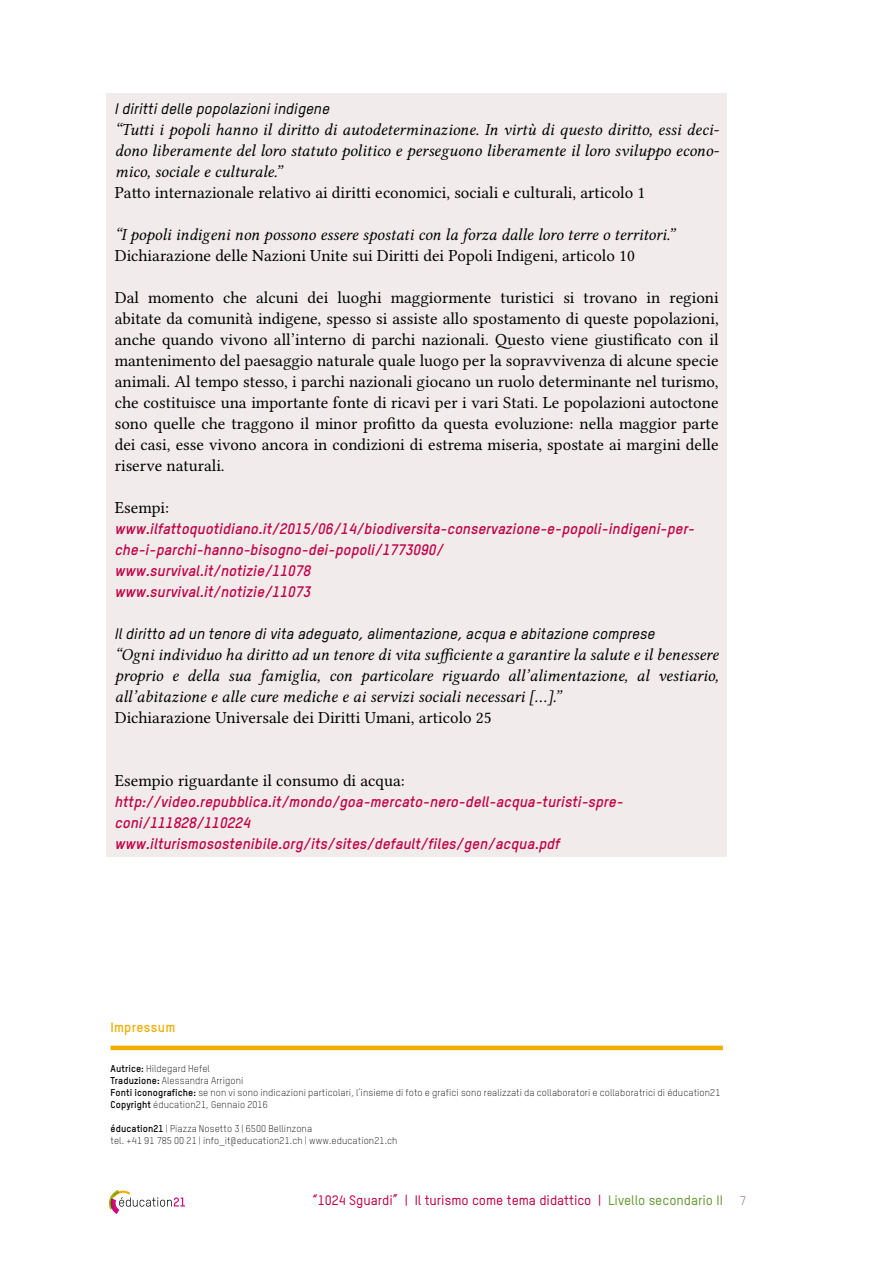
<style>
.page{position:relative;width:893px;height:1263px;background:#fff}
.page>*{position:absolute;margin:0;border:0;box-sizing:border-box;transform-origin:0 0}
.t1{font:16.95px/21px "Lin Libertine O";color:#000;text-align:justify}
.t2{font:16.95px/21px "Lin Libertine OI";color:#000;text-align:justify}
.t3{font:italic 700 15px/21px "TSTARPRO";color:#c10044}
.t4{font:italic 500 15px "TSTARPRO";color:#000}
.t5{font:500 13.5px "TSTARPRO";color:#c10044}
.t6{font:700 13.5px "TSTARPRO";letter-spacing:.02em;color:#f1ae00}
.t7{font:300 12px "TSTARPRO";color:#76415d}
.t8{font:300 9.75px/12px "TSTARPRO";letter-spacing:.01em;color:#000}
.s1{font-weight:700}
.s2{color:#659933}
</style>
<div class="page">
<svg style="left:109px;top:1190px;width:76px;height:24px"></svg>
<div style="left:106px;top:94px;width:621px;height:763px;background:#f1ebec"></div>
<hr style="left:111px;top:1046px;width:612px;height:4px;background:#f1ae00">
<p class="t4" style="left:115px;top:99px;width:216px">I diritti delle popolazioni indigene</p>
<p class="t2" style="left:115px;top:119px;width:606px">“Tutti i popoli hanno il diritto di autodeterminazione. In virtù di questo diritto, essi deci&shy;dono liberamente del loro statuto politico e perseguono liberamente il loro sviluppo econo&shy;mico, sociale e culturale.”</p>
<p class="t1" style="left:115px;top:180px;width:532px">Patto internazionale relativo ai diritti economici, sociali e culturali, articolo 1</p>
<p class="t2" style="left:115px;top:224px;width:561px">“I popoli indigeni non possono essere spostati con la forza dalle loro terre o territori.”</p>
<p class="t1" style="left:115px;top:243px;width:522px">Dichiarazione delle Nazioni Unite sui Diritti dei Popoli Indigeni, articolo 10</p>
<p class="t1" style="left:115px;top:285px;width:605px">Dal momento che alcuni dei luoghi maggiormente turistici si trovano in regioni abitate da comunità indigene, spesso si assiste allo spostamento di queste popolazioni, anche quando vivono all’interno di parchi nazionali. Questo viene giustificato con il mantenimento del paesaggio naturale quale luogo per la sopravvivenza di alcune specie animali. Al tempo stesso, i parchi nazionali giocano un ruolo determinante nel turismo, che costituisce una importante fonte di ricavi per i vari Stati. Le popolazioni autoctone sono quelle che traggono il minor profitto da questa evoluzione: nella maggior parte dei casi, esse vivono ancora in condizioni di estrema miseria, spostate ai margini delle riserve naturali.</p>
<p class="t1" style="left:115px;top:495px;width:56px">Esempi:</p>
<p class="t3" style="left:115px;top:517px;width:581px">www.ilfattoquotidiano.it/2015/06/14/biodiversita-conservazione-e-popoli-indigeni-per&shy;che-i-parchi-hanno-bisogno-dei-popoli/1773090/<br>www.survival.it/notizie/11078<br>www.survival.it/notizie/11073</p>
<p class="t4" style="left:115px;top:624px;width:542px">Il diritto ad un tenore di vita adeguato, alimentazione, acqua e abitazione comprese</p>
<p class="t2" style="left:115px;top:644px;width:605px">“Ogni individuo ha diritto ad un tenore di vita sufficiente a garantire la salute e il benessere proprio e della sua famiglia, con particolare riguardo all’alimentazione, al vestiario, all’abitazione e alle cure mediche e ai servizi sociali necessari [...].”</p>
<p class="t1" style="left:115px;top:705px;width:378px">Dichiarazione Universale dei Diritti Umani, articolo 25</p>
<p class="t1" style="left:115px;top:768px;width:291px">Esempio riguardante il consumo di acqua:</p>
<p class="t3" style="left:115px;top:790px;width:510px">http://video.repubblica.it/mondo/goa-mercato-nero-dell-acqua-turisti-spre&shy;coni/111828/110224 www.ilturismosostenibile.org/its/sites/default/files/gen/acqua.pdf</p>
<p class="t6" style="left:111px;top:1019px;width:66px">Impressum</p>
<p class="t8" style="left:111px;top:1062px;width:611px"><span class="s1">Autrice:</span> Hildegard Hefel<br><span class="s1">Traduzione:</span> Alessandra Arrigoni<br><span class="s1">Fonti iconografiche:</span> se non vi sono indicazioni particolari, l’insieme di foto e grafici sono realizzati da collaboratori e collaboratrici di éducation21<br><span class="s1">Copyright</span> éducation21, Gennaio 2016</p>
<p class="t8" style="left:111px;top:1122px;width:289px"><span class="s1">éducation21</span> | Piazza Nosetto 3 | 6500 Bellinzona<br>tel. +41 91 785 00 21 | info_it@education21.ch | www.education21.ch</p>
<p class="t5" style="left:312px;top:1192px;width:412px">“1024 Sguardi” | Il turismo come tema didattico | <span class="s2">Livello secondario II</span></p>
<p class="t7" style="left:740px;top:1194px;width:8px">7</p>
</div>
